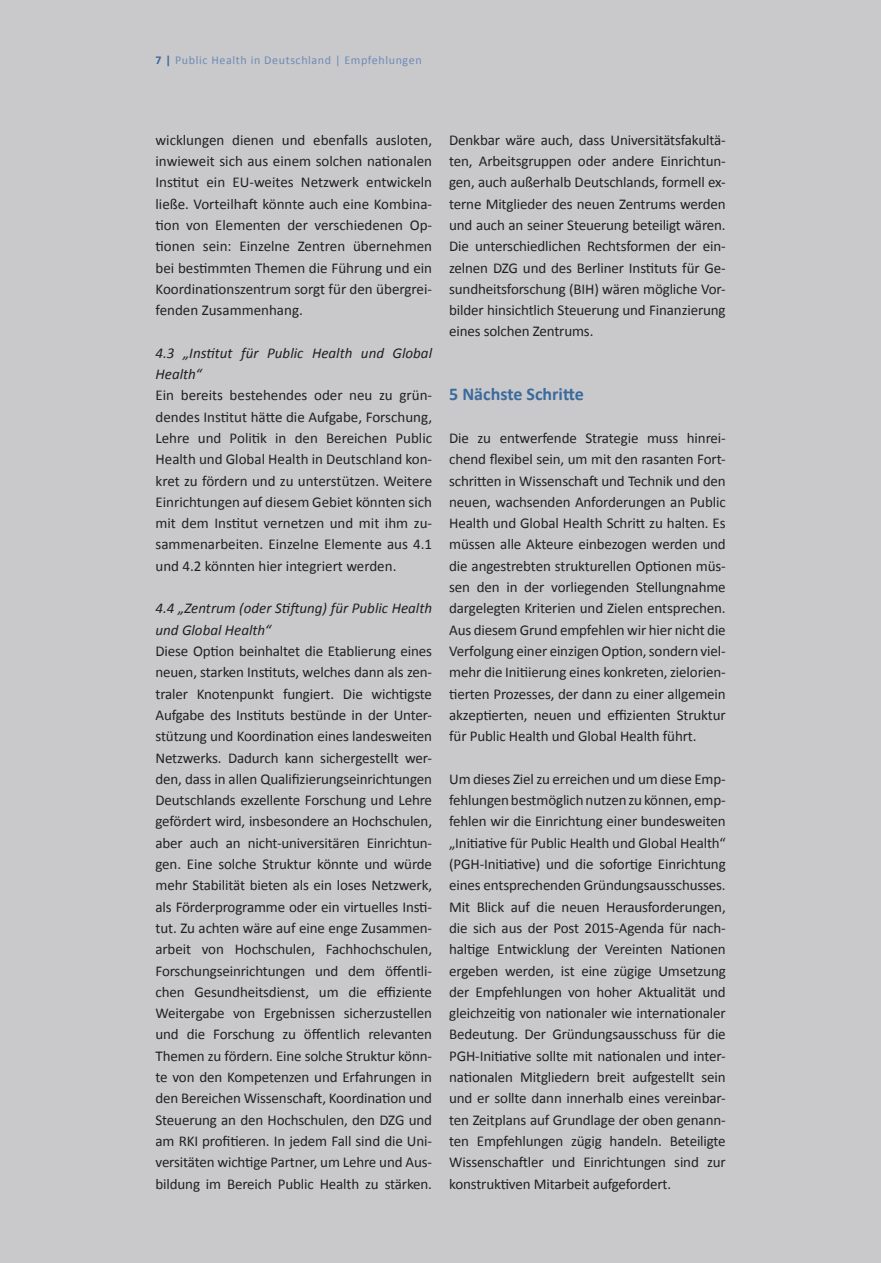
<style>
.page{position:relative;width:881px;height:1263px;background:#fff}
.page>*{position:absolute;margin:0;border:0;box-sizing:border-box;transform-origin:0 0}
.t1{font:700 18px "Calibri";color:#3b6a9c}
.t2{font:15px/21.3px "Calibri";letter-spacing:-.01em;color:#231f20;text-align:justify}
.t3{font:italic 15px/21.3px "Calibri";color:#231f20}
.t4{font:12px "Calibri";letter-spacing:.05em;color:#6d8bb5}
.s1{font-weight:700;color:#3b6a9c}
</style>
<div class="page">
<div style="left:0;top:0;width:880px;height:1263px;background:#c9c9cc"></div>
<p class="t4" style="left:155px;top:53px;width:267px"><span class="s1">7 |</span> Public Health in Deutschland | Empfehlungen</p>
<p class="t2" style="left:155px;top:129px;width:278px">wicklungen dienen und ebenfalls ausloten, inwieweit sich aus einem solchen nationalen Institut ein EU-weites Netzwerk entwickeln ließe. Vorteilhaft könnte auch eine Kombina&shy;tion von Elementen der verschiedenen Op&shy;tionen sein: Einzelne Zentren übernehmen bei bestimmten Themen die Führung und ein Koordinationszentrum sorgt für den übergrei&shy;fenden Zusammenhang.</p>
<p class="t3" style="left:155px;top:342px;width:278px">4.3 „Institut für Public Health und Global<br>Health“</p>
<p class="t2" style="left:155px;top:385px;width:278px">Ein bereits bestehendes oder neu zu grün&shy;dendes Institut hätte die Aufgabe, Forschung, Lehre und Politik in den Bereichen Public Health und Global Health in Deutschland kon&shy;kret zu fördern und zu unterstützen. Weitere Einrichtungen auf diesem Gebiet könnten sich mit dem Institut vernetzen und mit ihm zu&shy;sammenarbeiten. Einzelne Elemente aus 4.1 und 4.2 könnten hier integriert werden.</p>
<p class="t3" style="left:155px;top:597px;width:278px">4.4 „Zentrum (oder Stiftung) für Public Health und Global Health“</p>
<p class="t2" style="left:155px;top:640px;width:278px">Diese Option beinhaltet die Etablierung eines neuen, starken Instituts, welches dann als zen&shy;traler Knotenpunkt fungiert. Die wichtigste Aufgabe des Instituts bestünde in der Unter&shy;stützung und Koordination eines landesweiten Netzwerks. Dadurch kann sichergestellt wer&shy;den, dass in allen Qualifizierungseinrichtungen Deutschlands exzellente Forschung und Lehre gefördert wird, insbesondere an Hochschulen, aber auch an nicht-universitären Einrichtun&shy;gen. Eine solche Struktur könnte und würde mehr Stabilität bieten als ein loses Netzwerk, als Förderprogramme oder ein virtuelles Insti&shy;tut. Zu achten wäre auf eine enge Zusammen&shy;arbeit von Hochschulen, Fachhochschulen, Forschungseinrichtungen und dem öffentli&shy;chen Gesundheitsdienst, um die effiziente Weitergabe von Ergebnissen sicherzustellen und die Forschung zu öffentlich relevanten Themen zu fördern. Eine solche Struktur könn&shy;te von den Kompetenzen und Erfahrungen in den Bereichen Wissenschaft, Koordination und Steuerung an den Hochschulen, den DZG und am RKI profitieren. In jedem Fall sind die Uni&shy;versitäten wichtige Partner, um Lehre und Aus&shy;bildung im Bereich Public Health zu stärken.</p>
<p class="t2" style="left:449px;top:129px;width:278px">Denkbar wäre auch, dass Universitätsfakultä&shy;ten, Arbeitsgruppen oder andere Einrichtun&shy;gen, auch außerhalb Deutschlands, formell ex&shy;terne Mitglieder des neuen Zentrums werden und auch an seiner Steuerung beteiligt wären.<br>Die unterschiedlichen Rechtsformen der ein&shy;zelnen DZG und des Berliner Instituts für Ge&shy;sundheitsforschung (BIH) wären mögliche Vor&shy;bilder hinsichtlich Steuerung und Finanzierung eines solchen Zentrums.</p>
<p class="t1" style="left:449px;top:383px;width:136px">5 Nächste Schritte</p>
<p class="t2" style="left:449px;top:427px;width:278px">Die zu entwerfende Strategie muss hinrei&shy;chend flexibel sein, um mit den rasanten Fort&shy;schritten in Wissenschaft und Technik und den neuen, wachsenden Anforderungen an Public Health und Global Health Schritt zu halten. Es müssen alle Akteure einbezogen werden und die angestrebten strukturellen Optionen müs&shy;sen den in der vorliegenden Stellungnahme dargelegten Kriterien und Zielen entsprechen.<br>Aus diesem Grund empfehlen wir hier nicht die Verfolgung einer einzigen Option, sondern viel&shy;mehr die Initiierung eines konkreten, zielorien&shy;tierten Prozesses, der dann zu einer allgemein akzeptierten, neuen und effizienten Struktur für Public Health und Global Health führt.</p>
<p class="t2" style="left:449px;top:768px;width:278px">Um dieses Ziel zu erreichen und um diese Emp&shy;fehlungen bestmöglich nutzen zu können, emp&shy;fehlen wir die Einrichtung einer bundesweiten „Initiative für Public Health und Global Health“ (PGH-Initiative) und die sofortige Einrichtung eines entsprechenden Gründungsausschusses.<br>Mit Blick auf die neuen Herausforderungen, die sich aus der Post 2015-Agenda für nach&shy;haltige Entwicklung der Vereinten Nationen ergeben werden, ist eine zügige Umsetzung der Empfehlungen von hoher Aktualität und gleichzeitig von nationaler wie internationaler Bedeutung. Der Gründungsausschuss für die PGH-Initiative sollte mit nationalen und inter&shy;nationalen Mitgliedern breit aufgestellt sein und er sollte dann innerhalb eines vereinbar&shy;ten Zeitplans auf Grundlage der oben genann&shy;ten Empfehlungen zügig handeln. Beteiligte Wissenschaftler und Einrichtungen sind zur konstruktiven Mitarbeit aufgefordert.</p>
</div>
